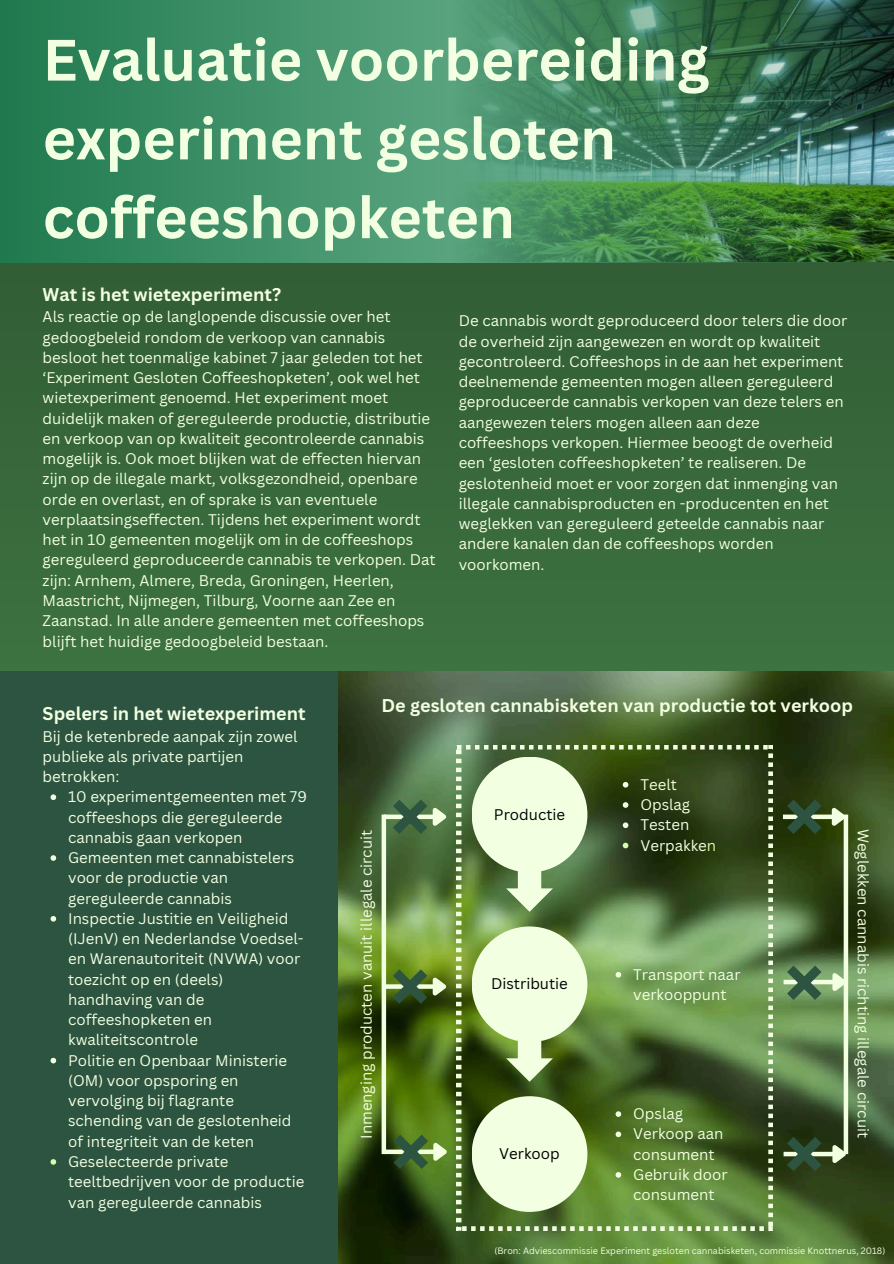
<style>
.page{position:relative;width:894px;height:1264px;background:#fff}
.page>*{position:absolute;margin:0;border:0;box-sizing:border-box;transform-origin:0 0}
.t1{font:700 57px/78.8px "Canva Sans";color:#f2ffe1}
.t2{font:700 18px "Canva Sans";color:#f2ffe1}
.t3{font:15px/20.2px "Canva Sans";color:#f2ffe1}
.t4{font:15px "Canva Sans";color:#000}
.t5{font:9px "Canva Sans";color:#f2ffe1}
.s1{color:#d8ffa5}
</style>
<div class="page">
<img style="left:337px;top:670px;width:556px;height:593px">
<svg style="left:457px;top:745px;width:315px;height:485px;background:#537137"></svg>
<div style="left:0;top:670px;width:337px;height:593px;background:#2d5441"></div>
<svg style="left:506px;top:867px;width:47px;height:44px;background:#a2bc91"></svg>
<div style="left:471px;top:756px;width:116px;height:116px;background:#f2ffe1;border-radius:50%"></div>
<div style="left:471px;top:926px;width:116px;height:116px;background:#f2ffe1;border-radius:50%"></div>
<div style="left:471px;top:1096px;width:116px;height:115px;background:#f2ffe1;border-radius:50%"></div>
<div style="left:0;top:263px;width:893px;height:407px;background:#37673b"></div>
<img style="left:0;top:0;width:893px;height:263px">
<svg style="left:506px;top:1037px;width:47px;height:44px;background:#a1b785"></svg>
<div style="left:381px;top:814px;width:5px;height:340px;background:#f2ffe1"></div>
<svg style="left:843px;top:832px;width:4px;height:308px"></svg>
<svg style="left:615px;top:1111px;width:6px;height:5px"></svg>
<svg style="left:615px;top:1131px;width:6px;height:6px"></svg>
<svg style="left:615px;top:1171px;width:6px;height:6px"></svg>
<div style="left:384px;top:814px;width:49px;height:5px;background:#f2ffe1"></div>
<svg style="left:386px;top:984px;width:7px;height:4px"></svg>
<svg style="left:386px;top:1149px;width:7px;height:4px"></svg>
<div style="left:782px;top:814px;width:50px;height:5px;background:#f2ffe1"></div>
<svg style="left:827px;top:803px;width:23px;height:29px"></svg>
<div style="left:783px;top:979px;width:50px;height:5px;background:#f2ffe1"></div>
<svg style="left:828px;top:969px;width:22px;height:28px"></svg>
<div style="left:783px;top:1151px;width:50px;height:5px;background:#f2ffe1"></div>
<svg style="left:828px;top:1140px;width:22px;height:29px"></svg>
<svg style="left:393px;top:799px;width:58px;height:35px;background:#5b7f59"></svg>
<svg style="left:786px;top:1136px;width:35px;height:35px"></svg>
<svg style="left:786px;top:965px;width:35px;height:34px"></svg>
<svg style="left:786px;top:799px;width:35px;height:35px"></svg>
<svg style="left:393px;top:1134px;width:59px;height:34px;background:#5d8244"></svg>
<svg style="left:393px;top:969px;width:58px;height:34px;background:#57733a"></svg>
<svg style="left:50px;top:794px;width:6px;height:6px"></svg>
<svg style="left:50px;top:855px;width:6px;height:5px"></svg>
<svg style="left:50px;top:916px;width:6px;height:5px"></svg>
<svg style="left:50px;top:1057px;width:6px;height:6px"></svg>
<svg style="left:50px;top:1159px;width:6px;height:5px"></svg>
<svg style="left:622px;top:782px;width:6px;height:5px"></svg>
<svg style="left:622px;top:802px;width:6px;height:5px"></svg>
<svg style="left:622px;top:822px;width:6px;height:6px"></svg>
<svg style="left:622px;top:842px;width:6px;height:6px"></svg>
<svg style="left:615px;top:971px;width:6px;height:6px"></svg>
<p class="t1" style="left:43px;top:19px;width:668px">Evaluatie voorbereiding experiment gesloten coffeeshopketen</p>
<p class="t2" style="left:43px;top:282px;width:240px">Wat is het wietexperiment?</p>
<p class="t3" style="left:43px;top:306px;width:394px">Als reactie op de langlopende discussie over het gedoogbeleid rondom de verkoop van cannabis besloot het toenmalige kabinet 7 jaar geleden tot het ‘Experiment Gesloten Coffeeshopketen’, ook wel het wietexperiment genoemd. Het experiment moet duidelijk maken of gereguleerde productie, distributie en verkoop van op kwaliteit gecontroleerde cannabis mogelijk is. Ook moet blijken wat de effecten hiervan zijn op de illegale markt, volksgezondheid, openbare orde en overlast, en of sprake is van eventuele verplaatsingseffecten. Tijdens het experiment wordt het in 10 gemeenten mogelijk om in de coffeeshops gereguleerd geproduceerde cannabis te verkopen. Dat zijn: Arnhem, Almere, Breda, Groningen, Heerlen, Maastricht, Nijmegen, Tilburg, Voorne aan Zee en Zaanstad. In alle andere gemeenten met coffeeshops blijft het huidige gedoogbeleid bestaan.</p>
<p class="t3" style="left:458px;top:310px;width:390px">De cannabis wordt geproduceerd door telers die door de overheid zijn aangewezen en wordt op kwaliteit gecontroleerd. Coffeeshops in de aan het experiment deelnemende gemeenten mogen alleen gereguleerd geproduceerde cannabis verkopen van deze telers en aangewezen telers mogen alleen aan deze coffeeshops verkopen. Hiermee beoogt de overheid een ‘gesloten coffeeshopketen’ te realiseren. De geslotenheid moet er voor zorgen dat inmenging van illegale cannabisproducten en -producenten en het weglekken van gereguleerd geteelde cannabis naar andere kanalen dan de coffeeshops worden voorkomen.</p>
<p class="t2" style="left:43px;top:701px;width:264px">Spelers in het wietexperiment</p>
<p class="t3" style="left:43px;top:725px;width:256px">Bij de ketenbrede aanpak zijn zowel publieke als private partijen betrokken:</p>
<p class="t3" style="left:68px;top:786px;width:240px">10 experimentgemeenten met 79 coffeeshops die gereguleerde cannabis gaan verkopen</p>
<h2 class="t3" style="left:68px;top:847px;width:228px">Gemeenten met cannabistelers voor de productie van gereguleerde cannabis</h2>
<h3 class="t3" style="left:68px;top:907px;width:237px">Inspectie Justitie en Veiligheid (IJenV) en Nederlandse Voedsel&shy;en Warenautoriteit (NVWA) voor toezicht op en (deels) handhaving van de coffeeshopketen en kwaliteitscontrole</h3>
<p class="t3" style="left:68px;top:1049px;width:225px">Politie en Openbaar Ministerie (OM) voor opsporing en vervolging bij flagrante schending van de geslotenheid of integriteit van de keten</p>
<p class="t3" style="left:68px;top:1150px;width:238px">Geselecteerde private teeltbedrijven voor de productie van gereguleerde cannabis</p>
<p class="t2" style="left:381px;top:692px;width:473px">De gesloten cannabisketen van productie tot verkoop</p>
<p class="t3" style="left:356px;top:1138px;width:310px;rotate:-90deg">Inmenging producten vanuit illegale circuit</p>
<h1 class="t4" style="left:494px;top:803px;width:73px">Productie</h1>
<p class="t4" style="left:491px;top:973px;width:78px">Distributie</p>
<h3 class="t4" style="left:499px;top:1143px;width:62px">Verkoop</h3>
<p class="t3" style="left:640px;top:773px;width:38px">Teelt</p>
<p class="t3" style="left:640px;top:794px;width:51px">Opslag</p>
<p class="t3" style="left:640px;top:814px;width:50px">Testen</p>
<p class="t3" style="left:640px;top:834px;width:77px">Verpakke<span class="s1">n</span></p>
<h3 class="t3" style="left:633px;top:963px;width:109px">Transport naar verkooppunt</h3>
<h3 class="t3" style="left:633px;top:1103px;width:51px">Opslag</h3>
<h3 class="t3" style="left:633px;top:1123px;width:92px">Verkoop aan consument</h3>
<p class="t3" style="left:633px;top:1163px;width:96px">Gebruik door consument</p>
<p class="t3" style="left:873px;top:828px;width:310px;rotate:90deg">Weglekken cannabis richting illegale circuit</p>
<p class="t5" style="left:494px;top:1243px;width:392px">(Bron: Adviescommissie Experiment gesloten cannabisketen, commissie Knottnerus, 2018)</p>
</div>
